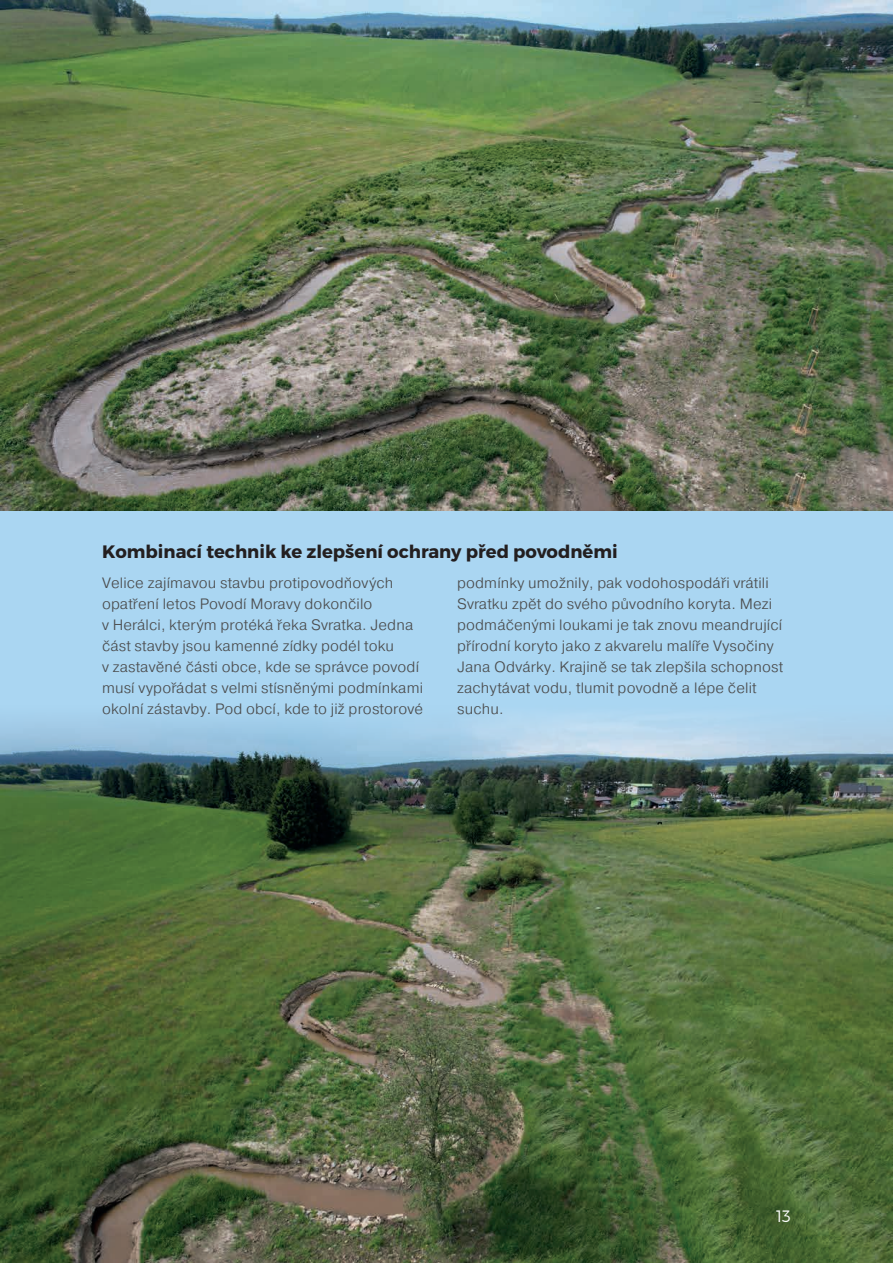
<style>
.page{position:relative;width:893px;height:1263px;background:#aad6f2}
.page>*{position:absolute;margin:0;border:0;box-sizing:border-box;transform-origin:0 0}
.t1{font:700 18px "Montserrat";color:#231f20}
.t2{font:300 16.5px "Montserrat";color:#fff}
.t3{font:300 15px/21px "Pragmatica";letter-spacing:.01em;color:#4b4c4d}
</style>
<div class="page">
<img style="left:0;top:714px;width:893px;height:549px">
<img style="left:0;top:0;width:893px;height:510px">
<p class="t1" style="left:102px;top:541px;width:517px">Kombinací technik ke zlepšení ochrany před povodněmi</p>
<p class="t3" style="left:102px;top:572px;width:323px">Velice zajímavou stavbu protipovodňových opatření letos Povodí Moravy dokončilo<br>v Herálci, kterým protéká řeka Svratka. Jedna část stavby jsou kamenné zídky podél toku<br>v zastavěné části obce, kde se správce povodí musí vypořádat s velmi stísněnými podmínkami okolní zástavby. Pod obcí, kde to již prostorové</p>
<p class="t3" style="left:457px;top:572px;width:327px">podmínky umožnily, pak vodohospodáři vrátili Svratku zpět do svého původního koryta. Mezi podmáčenými loukami je tak znovu meandrující přírodní koryto jako z akvarelu malíře Vysočiny Jana Odvárky. Krajině se tak zlepšila schopnost zachytávat vodu, tlumit povodně a lépe čelit suchu.</p>
<p class="t2" style="left:776px;top:1206px;width:16px">13</p>
</div>
